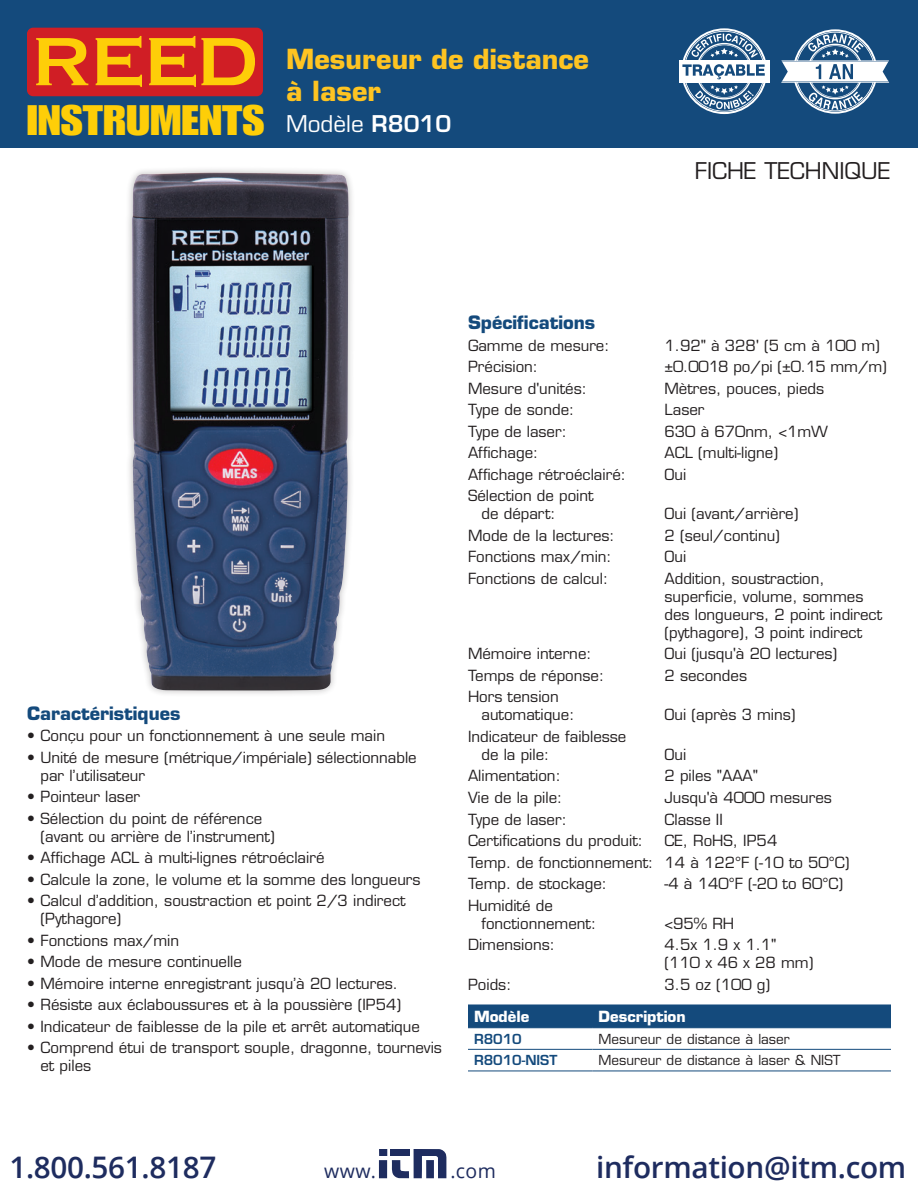
<style>
.page{position:relative;width:918px;height:1188px;background:#fff}
.page>*{position:absolute;margin:0;border:0;box-sizing:border-box;transform-origin:0 0}
.t1{font:41.7px "Impact LT Std";color:#fece08;scale:1.19 1}
.t2{font:600 29.7px "Open Sans";letter-spacing:-.01em;color:#1e2c5f}
.t3{font:700 27px/32.4px "Eurostile LT Std";color:#fec422}
.t4{font:22.5px "Eurostile LT Std";color:#231f20}
.t5{font:22.5px "Eurostile LT Std";color:#fff}
.t6{font:19.5px "Open Sans";letter-spacing:.02em;color:#1e2c5f}
.t7{font:700 18px "Eurostile LT Std";color:#144a7c}
.t8{font:15px/18px "Eurostile LT Std";color:#231f20}
.t9{font:700 15px "Eurostile LT Std";color:#fff}
.t10{font:13.5px "Eurostile LT Std";color:#231f20}
.t11{font:600 13.5px "Eurostile LT Std";color:#144a7c}
.s1{font-weight:600}
</style>
<div class="page">
<div style="left:0;top:0;width:918px;height:148px;background:#144a7c"></div>
<svg style="left:781px;top:29px;width:108px;height:85px"></svg>
<div style="left:27px;top:28px;width:236px;height:68px;background:#d01e25;border-radius:6px"></div>
<svg style="left:36px;top:38px;width:52px;height:47px"></svg>
<svg style="left:96px;top:36px;width:46px;height:51px"></svg>
<svg style="left:149px;top:36px;width:106px;height:51px"></svg>
<div style="left:468px;top:1004px;width:423px;height:23px;background:#144a7c"></div>
<hr style="left:468px;top:1027px;width:125px;height:1px;background:#144a7c">
<hr style="left:593px;top:1027px;width:298px;height:1px;background:#144a7c">
<hr style="left:468px;top:1049px;width:125px;height:1px;background:#144a7c">
<hr style="left:593px;top:1049px;width:298px;height:1px;background:#144a7c">
<hr style="left:468px;top:1071px;width:125px;height:1px;background:#144a7c">
<hr style="left:593px;top:1071px;width:298px;height:1px;background:#144a7c">
<div style="left:125px;top:165px;width:231px;height:533px;background:#231f20;opacity:.3"></div>
<img style="left:132px;top:173px;width:217px;height:518px">
<div style="left:679px;top:61px;width:90px;height:20px;background:#fff"></div>
<hr style="left:679px;top:60px;width:90px;height:1px;background:#fff">
<hr style="left:679px;top:82px;width:90px;height:1px;background:#fff">
<svg style="left:682px;top:28px;width:84px;height:86px"></svg>
<div style="left:379px;top:1149px;width:8px;height:7px;background:#1e2c5f"></div>
<div style="left:379px;top:1160px;width:8px;height:18px;background:#1e2c5f"></div>
<svg style="left:391px;top:1149px;width:55px;height:29px"></svg>
<h1 class="t1" style="left:27px;top:96px;width:201px">INSTRUMENTS</h1>
<h3 class="t3" style="left:286px;top:43px;width:305px">Mesureur de distance à laser</h3>
<h3 class="t5" style="left:286px;top:110px;width:167px">Modèle <span class="s1">R8010</span></h3>
<h3 class="t4" style="left:695px;top:157px;width:197px">FICHE TECHNIQUE</h3>
<p class="t7" style="left:468px;top:312px;width:129px">Spécifications</p>
<p class="t8" style="left:468px;top:336px;width:143px">Gamme de mesure:</p>
<p class="t8" style="left:665px;top:336px;width:217px">1.92" à 328' (5 cm à 100 m)</p>
<p class="t8" style="left:468px;top:358px;width:72px">Précision:</p>
<p class="t8" style="left:665px;top:358px;width:224px">±0.0018 po/pi (±0.15 mm/m)</p>
<p class="t8" style="left:468px;top:379px;width:120px">Mesure d'unités:</p>
<p class="t8" style="left:665px;top:379px;width:161px">Mètres, pouces, pieds</p>
<p class="t8" style="left:468px;top:401px;width:108px">Type de sonde:</p>
<p class="t8" style="left:665px;top:401px;width:42px">Laser</p>
<p class="t8" style="left:468px;top:422px;width:100px">Type de laser:</p>
<p class="t8" style="left:665px;top:422px;width:165px">630 à 670nm, &lt;1mW</p>
<p class="t8" style="left:468px;top:444px;width:72px">Affichage:</p>
<p class="t8" style="left:665px;top:444px;width:115px">ACL (multi-ligne)</p>
<p class="t8" style="left:468px;top:466px;width:160px">Affichage rétroéclairé:</p>
<p class="t8" style="left:665px;top:466px;width:23px">Oui</p>
<p class="t8" style="left:482px;top:487px;width:114px;text-indent:-14px">Sélection de point de départ:</p>
<p class="t8" style="left:665px;top:505px;width:135px">Oui (avant/arrière)</p>
<p class="t7" style="left:27px;top:702px;width:155px">Caractéristiques</p>
<p class="t8" style="left:27px;top:727px;width:360px">• Conçu pour un fonctionnement à une seule main</p>
<p class="t8" style="left:40px;top:748px;width:378px;text-indent:-14px">• Unité de mesure (métrique/impériale) sélectionnable par l’utilisateur</p>
<p class="t8" style="left:27px;top:788px;width:115px">• Pointeur laser</p>
<p class="t8" style="left:40px;top:809px;width:236px;text-indent:-14px">• Sélection du point de référence (avant ou arrière de l’instrument)</p>
<p class="t8" style="left:27px;top:849px;width:299px">• Affichage ACL à multi-lignes rétroéclairé</p>
<p class="t8" style="left:27px;top:870px;width:395px">• Calcule la zone, le volume et la somme des longueurs</p>
<p class="t8" style="left:40px;top:892px;width:367px;text-indent:-14px">• Calcul d’addition, soustraction et point 2/3 indirect (Pythagore)</p>
<p class="t8" style="left:27px;top:931px;width:154px">• Fonctions max/min</p>
<p class="t8" style="left:27px;top:953px;width:216px">• Mode de mesure continuelle</p>
<p class="t8" style="left:27px;top:974px;width:373px">• Mémoire interne enregistrant jusqu’à 20 lectures.</p>
<p class="t8" style="left:27px;top:996px;width:376px">• Résiste aux éclaboussures et à la poussière (IP54)</p>
<p class="t8" style="left:27px;top:1017px;width:394px">• Indicateur de faiblesse de la pile et arrêt automatique</p>
<p class="t8" style="left:40px;top:1039px;width:403px;text-indent:-14px">• Comprend étui de transport souple, dragonne, tournevis et piles</p>
<p class="t8" style="left:468px;top:527px;width:148px">Mode de la lectures:</p>
<p class="t8" style="left:665px;top:527px;width:117px">2 (seul/continu)</p>
<p class="t8" style="left:468px;top:548px;width:145px">Fonctions max/min:</p>
<p class="t8" style="left:665px;top:548px;width:23px">Oui</p>
<p class="t8" style="left:468px;top:570px;width:142px">Fonctions de calcul:</p>
<p class="t8" style="left:665px;top:570px;width:219px">Addition, soustraction, superficie, volume, sommes des longueurs, 2 point indirect (pythagore), 3 point indirect</p>
<p class="t8" style="left:468px;top:645px;width:125px">Mémoire interne:</p>
<p class="t8" style="left:665px;top:645px;width:174px">Oui (jusqu'à 20 lectures)</p>
<p class="t8" style="left:468px;top:667px;width:138px">Temps de réponse:</p>
<p class="t8" style="left:665px;top:667px;width:84px">2 secondes</p>
<p class="t8" style="left:482px;top:688px;width:95px;text-indent:-14px">Hors tension automatique:</p>
<p class="t8" style="left:665px;top:706px;width:133px">Oui (après 3 mins)</p>
<p class="t8" style="left:482px;top:728px;width:146px;text-indent:-14px">Indicateur de faiblesse de la pile:</p>
<p class="t8" style="left:665px;top:746px;width:23px">Oui</p>
<p class="t8" style="left:468px;top:767px;width:94px">Alimentation:</p>
<p class="t8" style="left:665px;top:767px;width:95px">2 piles "AAA"</p>
<p class="t8" style="left:468px;top:789px;width:96px">Vie de la pile:</p>
<p class="t8" style="left:665px;top:789px;width:169px">Jusqu'à 4000 mesures</p>
<p class="t8" style="left:468px;top:810px;width:100px">Type de laser:</p>
<p class="t8" style="left:665px;top:810px;width:60px">Classe II</p>
<p class="t8" style="left:468px;top:832px;width:177px">Certifications du produit:</p>
<p class="t8" style="left:468px;top:830px;width:383px;line-height:21.5px;text-indent:196px">CE, RoHS, IP54<br>Temp. de fonctionnement: 14 à 122°F (-10 to 50°C)<br>Temp. de stockage:</p>
<p class="t8" style="left:665px;top:875px;width:180px">-4 à 140°F (-20 to 60°C)</p>
<p class="t8" style="left:482px;top:896px;width:116px;text-indent:-14px">Humidité de fonctionnement:</p>
<p class="t8" style="left:665px;top:914px;width:71px">&lt;95% RH</p>
<p class="t8" style="left:468px;top:936px;width:88px">Dimensions:</p>
<p class="t8" style="left:665px;top:936px;width:150px">4.5x 1.9 x 1.1" (110 x 46 x 28 mm)</p>
<p class="t8" style="left:468px;top:975px;width:45px">Poids:</p>
<p class="t8" style="left:665px;top:975px;width:107px">3.5 oz (100 g)</p>
<p class="t9" style="left:474px;top:1007px;width:57px">Modèle</p>
<p class="t9" style="left:599px;top:1007px;width:89px">Description</p>
<p class="t11" style="left:474px;top:1030px;width:49px">R8010</p>
<p class="t10" style="left:599px;top:1031px;width:193px">Mesureur de distance à laser</p>
<p class="t11" style="left:474px;top:1052px;width:85px">R8010-NIST</p>
<p class="t10" style="left:599px;top:1052px;width:244px">Mesureur de distance à laser &amp; NIST</p>
<h2 class="t2" style="left:9px;top:1147px;width:208px">1.800.561.8187</h2>
<h3 class="t6" style="left:324px;top:1158px;width:53px">www.</h3>
<h3 class="t6" style="left:450px;top:1158px;width:47px">.com</h3>
<h2 class="t2" style="left:596px;top:1147px;width:312px">information@itm.com</h2>
</div>
